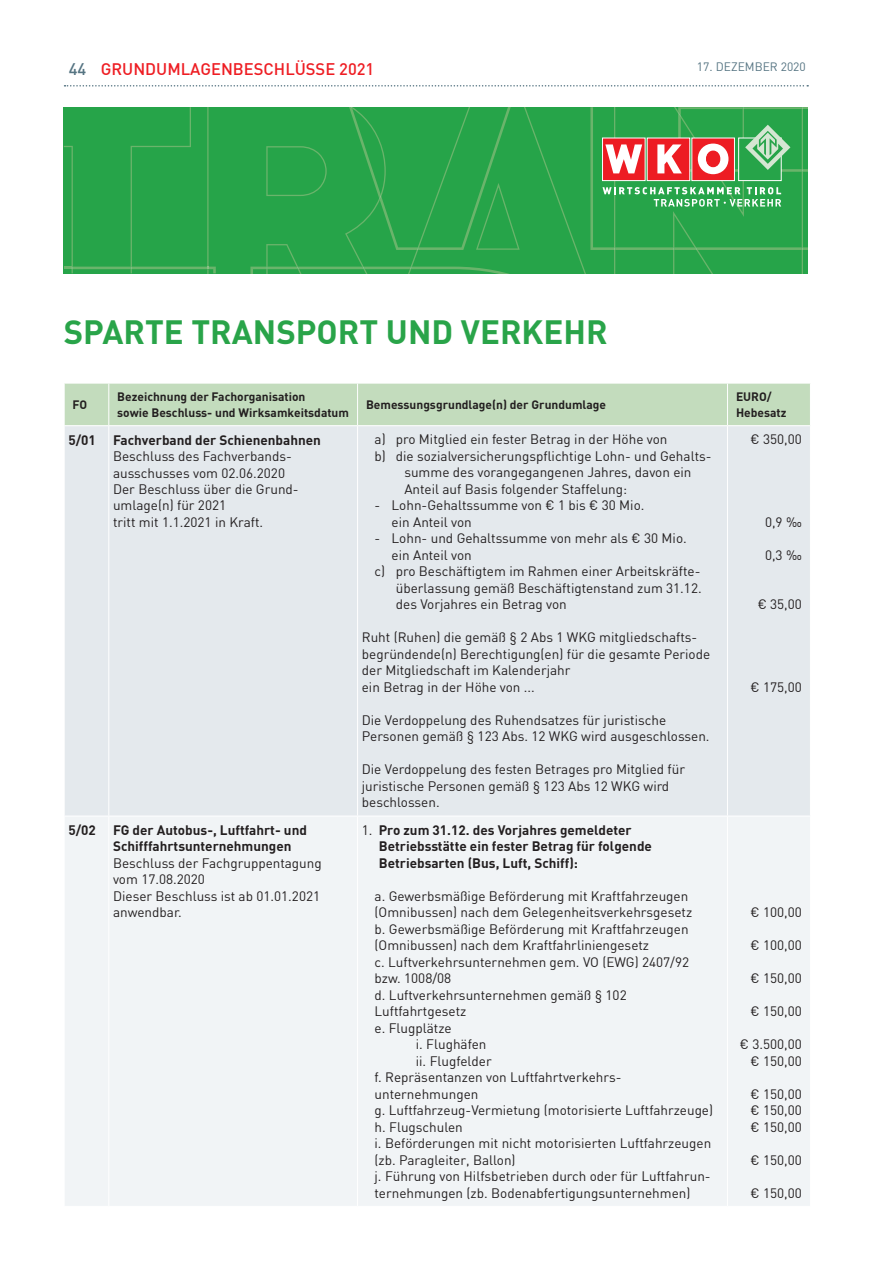
<style>
.page{position:relative;width:893px;height:1263px;background:#fff}
.page>*{position:absolute;margin:0;border:0;box-sizing:border-box;transform-origin:0 0}
.t1{font:700 33px "DIN";color:#29a449}
.t2{font:500 16.5px "DIN";color:#ee1d23}
.t3{font:13.5px/16.5px "DIN";color:#231f20}
.t4{font:700 13.5px/16.5px "DIN";color:#231f20}
.t5{font:700 12px/16.5px "DIN";color:#231f20}
.t6{font:12px "DIN";color:#557482}
.s1{color:#557482}
.s2{font-weight:400}
</style>
<div class="page">
<svg style="left:65px;top:85px;width:743px;height:2px"></svg>
<div style="left:65px;top:384px;width:745px;height:41px;background:#c3dcbd"></div>
<div style="left:65px;top:426px;width:745px;height:390px;background:#e4e9ed"></div>
<div style="left:65px;top:817px;width:745px;height:389px;background:#f1f4f6"></div>
<hr style="left:108px;top:426px;width:1px;height:390px;background:#fff">
<hr style="left:357px;top:426px;width:1px;height:390px;background:#fff">
<hr style="left:727px;top:426px;width:1px;height:390px;background:#fff">
<hr style="left:108px;top:816px;width:1px;height:390px;background:#fff">
<hr style="left:357px;top:816px;width:1px;height:390px;background:#fff">
<hr style="left:727px;top:816px;width:1px;height:390px;background:#fff">
<hr style="left:108px;top:383px;width:1px;height:42px;background:#fff">
<hr style="left:357px;top:383px;width:1px;height:42px;background:#fff">
<hr style="left:727px;top:383px;width:1px;height:42px;background:#fff">
<svg style="left:64px;top:107px;width:744px;height:167px;background:#36a24e"></svg>
<p class="t2" style="left:69px;top:58px;width:307px"><span class="s1">44</span> GRUNDUMLAGENBESCHLÜSSE 2021</p>
<p class="t6" style="left:697px;top:59px;width:110px">17. DEZEMBER 2020</p>
<h1 class="t1" style="left:64px;top:310px;width:545px">SPARTE TRANSPORT UND VERKEHR</h1>
<p class="t5" style="left:73px;top:396px;width:16px">FO</p>
<p class="t5" style="left:117px;top:388px;width:233px">Bezeichnung der Fachorganisation<br>sowie Beschluss- und Wirksamkeitsdatum</p>
<p class="t5" style="left:366px;top:396px;width:242px">Bemessungsgrundlage(n) der Grundumlage</p>
<p class="t5" style="left:736px;top:388px;width:52px">EURO/<br>Hebesatz</p>
<p class="t4" style="left:68px;top:431px;width:29px">5/01</p>
<p class="t4" style="left:113px;top:431px;width:209px">Fachverband der Schienenbahnen</p>
<p class="t3" style="left:113px;top:448px;width:187px">Beschluss des Fachverbands&shy;ausschusses vom 02.06.2020<br>Der Beschluss über die Grund&shy;umlage(n) für 2021<br>tritt mit 1.1.2021 in Kraft.</p>
<p class="t3" style="left:375px;top:431px;width:294px">a) pro Mitglied ein fester Betrag in der Höhe von</p>
<p class="t3" style="left:375px;top:448px;width:339px">b) die sozialversicherungspflichtige Lohn- und Gehalts-</p>
<p class="t3" style="left:404px;top:464px;width:289px">summe des vorangegangenen Jahres, davon ein</p>
<p class="t3" style="left:404px;top:481px;width:224px">Anteil auf Basis folgender Staffelung:</p>
<p class="t3" style="left:392px;top:497px;width:254px;text-indent:-17px">- Lohn-Gehaltssumme von € 1 bis € 30 Mio. ein Anteil von</p>
<p class="t3" style="left:375px;top:530px;width:314px">- Lohn- und Gehaltssumme von mehr als € 30 Mio.</p>
<p class="t3" style="left:392px;top:547px;width:82px">ein Anteil von</p>
<p class="t3" style="left:375px;top:563px;width:327px">c) pro Beschäftigtem im Rahmen einer Arbeitskräfte-</p>
<p class="t3" style="left:396px;top:580px;width:307px">überlassung gemäß Beschäftigtenstand zum 31.12.</p>
<p class="t3" style="left:396px;top:596px;width:172px">des Vorjahres ein Betrag von</p>
<p class="t3" style="left:362px;top:629px;width:350px">Ruht (Ruhen) die gemäß § 2 Abs 1 WKG mitgliedschafts&shy;begründende(n) Berechtigung(en) für die gesamte Periode der Mitgliedschaft im Kalenderjahr<br>ein Betrag in der Höhe von ...</p>
<p class="t3" style="left:362px;top:712px;width:349px">Die Verdoppelung des Ruhendsatzes für juristische<br>Personen gemäß § 123 Abs. 12 WKG wird ausgeschlossen.</p>
<p class="t3" style="left:362px;top:761px;width:325px">Die Verdoppelung des festen Betrages pro Mitglied für juristische Personen gemäß § 123 Abs 12 WKG wird beschlossen.</p>
<p class="t3" style="left:751px;top:431px;width:53px">€ 350,00</p>
<p class="t3" style="left:765px;top:513px;width:38px">0,9 ‰</p>
<p class="t3" style="left:765px;top:546px;width:38px">0,3 ‰</p>
<p class="t3" style="left:758px;top:596px;width:46px">€ 35,00</p>
<p class="t3" style="left:751px;top:678px;width:53px">€ 175,00</p>
<p class="t4" style="left:68px;top:821px;width:29px">5/02</p>
<p class="t4" style="left:113px;top:821px;width:195px">FG der Autobus-, Luftfahrt- und<br>Schifffahrtsunternehmungen</p>
<p class="t3" style="left:113px;top:854px;width:210px">Beschluss der Fachgruppentagung vom 17.08.2020<br>Dieser Beschluss ist ab 01.01.2021 anwendbar.</p>
<p class="t4" style="left:379px;top:821px;width:275px;text-indent:-17px"><span class="s2">1.</span> Pro zum 31.12. des Vorjahres gemeldeter<br>Betriebsstätte ein fester Betrag für folgende<br>Betriebsarten (Bus, Luft, Schiff):</p>
<p class="t3" style="left:375px;top:887px;width:315px">a. Gewerbsmäßige Beförderung mit Kraftfahrzeugen</p>
<p class="t3" style="left:375px;top:904px;width:319px">(Omnibussen) nach dem Gelegenheitsverkehrsgesetz</p>
<p class="t3" style="left:375px;top:920px;width:316px">b. Gewerbsmäßige Beförderung mit Kraftfahrzeugen</p>
<p class="t3" style="left:375px;top:937px;width:276px">(Omnibussen) nach dem Kraftfahrliniengesetz</p>
<p class="t3" style="left:375px;top:953px;width:316px">c. Luftverkehrsunternehmen gem. VO (EWG) 2407/92</p>
<p class="t3" style="left:375px;top:970px;width:78px">bzw. 1008/08</p>
<p class="t3" style="left:375px;top:986px;width:254px">d. Luftverkehrsunternehmen gemäß § 102</p>
<p class="t3" style="left:375px;top:1003px;width:93px">Luftfahrtgesetz</p>
<p class="t3" style="left:375px;top:1019px;width:79px">e. Flugplätze</p>
<p class="t3" style="left:416px;top:1036px;width:72px">i. Flughäfen</p>
<p class="t3" style="left:416px;top:1052px;width:77px">ii. Flugfelder</p>
<p class="t3" style="left:375px;top:1069px;width:248px">f. Repräsentanzen von Luftfahrtverkehrs-</p>
<p class="t3" style="left:375px;top:1085px;width:105px">unternehmungen</p>
<p class="t3" style="left:375px;top:1102px;width:340px">g. Luftfahrzeug-Vermietung (motorisierte Luftfahrzeuge)</p>
<p class="t3" style="left:375px;top:1118px;width:90px">h. Flugschulen</p>
<p class="t3" style="left:375px;top:1135px;width:338px">i. Beförderungen mit nicht motorisierten Luftfahrzeugen</p>
<p class="t3" style="left:375px;top:1151px;width:143px">(zb. Paragleiter, Ballon)</p>
<p class="t3" style="left:375px;top:1168px;width:338px">j. Führung von Hilfsbetrieben durch oder für Luftfahrun-</p>
<p class="t3" style="left:375px;top:1184px;width:317px">ternehmungen (zb. Bodenabfertigungsunternehmen)</p>
<p class="t3" style="left:751px;top:904px;width:53px">€ 100,00</p>
<p class="t3" style="left:751px;top:937px;width:53px">€ 100,00</p>
<p class="t3" style="left:751px;top:970px;width:53px">€ 150,00</p>
<p class="t3" style="left:751px;top:1003px;width:53px">€ 150,00</p>
<p class="t3" style="left:740px;top:1036px;width:64px;text-align:right">€ 3.500,00 € 150,00</p>
<p class="t3" style="left:751px;top:1085px;width:53px;text-align:justify">€ 150,00 € 150,00 € 150,00</p>
<p class="t3" style="left:751px;top:1151px;width:53px">€ 150,00</p>
<p class="t3" style="left:751px;top:1184px;width:53px">€ 150,00</p>
</div>
